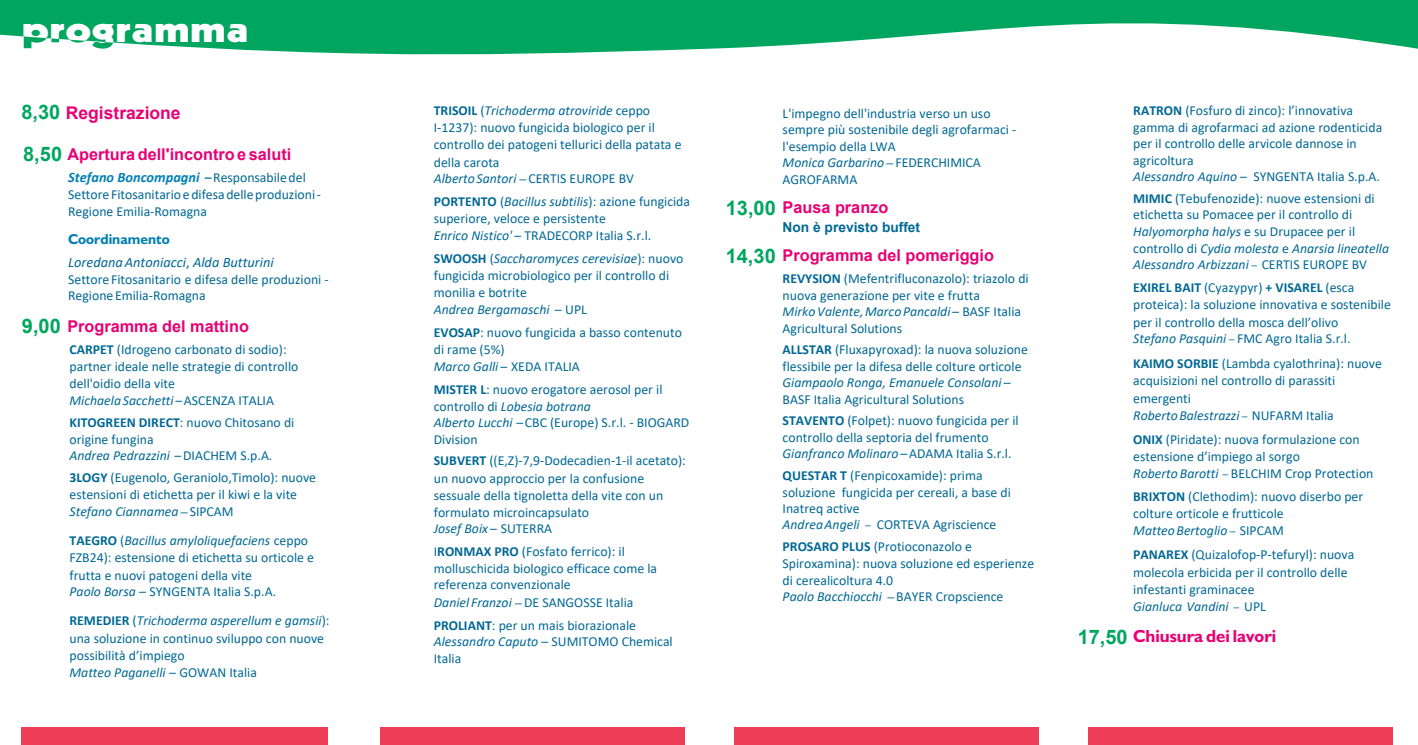
<style>
.page{position:relative;width:1418px;height:745px;background:#fff}
.page>*{position:absolute;margin:0;border:0;box-sizing:border-box;transform-origin:0 0}
.t1{font:35px "Geometric 231 BT Heavy C";color:#fff;scale:1.3 1}
.t2{font:700 20px "Arial";color:#00a65f}
.t3{font:700 20px "Arial";color:#00a65f}
.t4{font:700 17.5px "Humanist 521 BT";color:#e60275}
.t5{font:700 17.5px "Arial";color:#e60275}
.t6{font:700 16.25px "Arial";color:#e60275}
.t7{font:italic 700 14.38px "Calibri";color:#007fb4}
.t8{font:italic 14.38px "Calibri";color:#006895}
.t9{font:700 14.38px "Humanist 521 BT";color:#007fb4}
.t10{font:13.75px/16.9px "Calibri";color:#006895}
.t11{font:700 13.75px "Arial";color:#006895}
.s1{font-size:20px;color:#00a65f}
.s2{font-style:inherit}
.s3{font-style:normal;font-size:13.75px}
.s4{font-weight:400;font-style:normal;font-size:13.75px;color:#006895}
.s5{font-style:normal}
.s6{font-weight:700}
.s7{font-style:italic}
.s8{font-family:"Humanist 521 BT"}
.s9{font-family:"Minion Pro"}
</style>
<div class="page">
<svg style="left:0;top:0;width:1417px;height:55px;fill:#00a65f"></svg>
<div style="left:1088px;top:726px;width:305px;height:18px;background:#ee3d56"></div>
<svg style="left:24px;top:36px;width:89px;height:13px"></svg>
<div style="left:734px;top:726px;width:304px;height:18px;background:#ee3d56"></div>
<div style="left:380px;top:726px;width:304px;height:18px;background:#ee3d56"></div>
<div style="left:21px;top:726px;width:307px;height:18px;background:#ee3d56"></div>
<h1 class="t1" style="left:22px;top:16px;width:176px">programma</h1>
<p class="t5" style="left:21px;top:100px;width:161px"><span class="s1">8,30</span> Registrazione</p>
<h2 class="t3" style="left:23px;top:140px;width:40px">8,50</h2>
<p class="t6" style="left:67px;top:142px;width:225px"><span class="s2">A</span>pertura dell'incontro e saluti</p>
<p class="t7" style="left:68px;top:167px;width:239px">Stefano Boncompagni <span class="s3">–</span> <span class="s4">Responsabile del</span></p>
<p class="t10" style="left:68px;top:186px;width:254px;line-height:16.5px">Settore Fitosanitario e difesa delle produzioni -<br>Regione Emilia-Romagna</p>
<p class="t9" style="left:68px;top:233px;width:103px">Coordinamento</p>
<p class="t8" style="left:68px;top:252px;width:207px">Loredana Antoniacci<span class="s5">,</span> Alda Butturini</p>
<p class="t10" style="left:68px;top:270px;width:262px;line-height:16.5px">Settore Fitosanitario e difesa delle produzioni -<br>Regione Emilia-Romagna</p>
<p class="t6" style="left:67px;top:314px;width:183px"><span class="s2">P</span>rogramma del mattino</p>
<p class="t10" style="left:70px;top:341px;width:230px"><span class="s6">CARPET</span> (Idrogeno carbonato di sodio): partner ideale nelle strategie di controllo dell'oidio della vite<br><span class="s7">Michaela Sacchetti</span> – ASCENZA ITALIA</p>
<p class="t10" style="left:70px;top:413px;width:226px;line-height:16.5px"><span class="s6">KITOGREEN DIRECT</span>: nuovo Chitosano di origine fungina<br><span class="s7">Andrea Pedrazzini</span> – DIACHEM S.p.A.</p>
<p class="t10" style="left:70px;top:468px;width:248px"><span class="s6">3LOGY</span> (Eugenolo, Geraniolo,Timolo): nuove estensioni di etichetta per il kiwi e la vite<br><span class="s7">Stefano Ciannamea</span> <span class="s8">–</span> SIPCAM</p>
<p class="t10" style="left:70px;top:530px;width:246px;line-height:17.2px"><span class="s6">TAEGRO</span> (<span class="s7">Bacillus amyloliquefaciens</span> ceppo FZB24): estensione di etichetta su orticole e frutta e nuovi patogeni della vite<br><span class="s7">Paolo Borsa</span> – SYNGENTA Italia S.p.A.</p>
<p class="t10" style="left:69px;top:611px;width:261px;line-height:17.2px"><span class="s6">REMEDIER</span> (<span class="s7">Trichoderma asperellum e gamsii</span>): una soluzione in continuo sviluppo con nuove possibilità d’impiego<br><span class="s7">Matteo Paganelli</span> – GOWAN Italia</p>
<h2 class="t3" style="left:22px;top:312px;width:40px">9,00</h2>
<p class="t10" style="left:434px;top:102px;width:249px"><span class="s6">TRISOIL</span> (<span class="s7">Trichoderma atroviride</span> ceppo I-1237): nuovo fungicida biologico per il controllo dei patogeni tellurici della patata e della carota<br><span class="s7">Alberto Santori</span> <span class="s8">–</span> CERTIS EUROPE BV</p>
<p class="t10" style="left:434px;top:192px;width:258px"><span class="s6">PORTENTO</span> (<span class="s7">Bacillus subtilis</span>): azione fungicida superiore, veloce e persistente<br><span class="s7">Enrico Nistico'</span> – TRADECORP Italia S.r.l.</p>
<p class="t10" style="left:434px;top:249px;width:251px"><span class="s6">SWOOSH</span> (<span class="s7">Saccharomyces cerevisiae</span>): nuovo fungicida microbiologico per il controllo di monilia e botrite<br><span class="s7">Andrea Bergamaschi</span> – UPL</p>
<p class="t10" style="left:434px;top:323px;width:250px"><span class="s6">EVOSAP</span>: nuovo fungicida a basso contenuto di rame (5%)<br><span class="s7">Marco Galli</span> – XEDA ITALIA</p>
<p class="t10" style="left:434px;top:380px;width:257px;line-height:16.5px"><span class="s6">MISTER L</span>: nuovo erogatore aerosol per il controllo di <span class="s7">Lobesia botrana<br></span><span class="s7">Alberto Lucchi</span> – CBC (Europe) S.r.l. - BIOGARD<br>Division</p>
<p class="t10" style="left:434px;top:452px;width:254px"><span class="s6">SUBVERT</span> ((E,Z)-7,9-Dodecadien-1-il acetato): un nuovo approccio per la confusione sessuale della tignoletta della vite con un formulato microincapsulato<br><span class="s7">Josef Boix</span> – SUTERRA</p>
<p class="t10" style="left:434px;top:542px;width:225px">I<span class="s6">RONMAX PRO</span> (Fosfato ferrico): il molluschicida biologico efficace come la referenza convenzionale<br><span class="s7">Daniel Franzoi</span> <span class="s8">–</span> DE SANGOSSE Italia</p>
<p class="t10" style="left:434px;top:616px;width:240px;line-height:16.5px"><span class="s6">PROLIANT</span>: per un mais biorazionale<br><span class="s7">Alessandro Caputo</span> – SUMITOMO Chemical<br>Italia</p>
<p class="t10" style="left:782px;top:104px;width:235px;line-height:16.5px">L'impegno dell'industria verso un uso sempre più sostenibile degli agrofarmaci - l'esempio della LWA<br><span class="s7">Monica Garbarino</span> <span class="s8">–</span> FEDERCHIMICA<br>AGROFARMA</p>
<p class="t6" style="left:782px;top:195px;width:107px">Pausa pranzo</p>
<p class="t11" style="left:782px;top:218px;width:139px">Non è previsto buffet</p>
<p class="t6" style="left:782px;top:243px;width:213px">Programma del pomeriggio</p>
<p class="t10" style="left:782px;top:270px;width:247px;line-height:16.4px"><span class="s6">REVYSION</span> (Mefentrifluconazolo): triazolo di nuova generazione per vite e frutta<br><span class="s7">Mirko Valente, Marco Pancaldi</span> <span class="s7">–</span> BASF Italia Agricultural Solutions</p>
<p class="t10" style="left:782px;top:341px;width:247px;line-height:16.4px"><span class="s6">ALLSTAR</span> (Fluxapyroxad): la nuova soluzione flessibile per la difesa delle colture orticole <span class="s7">Giampaolo Ronga, Emanuele Consolani</span> – BASF Italia Agricultural Solutions</p>
<p class="t10" style="left:782px;top:412px;width:237px;line-height:16.4px"><span class="s6">STAVENTO</span> (Folpet): nuovo fungicida per il controllo della septoria del frumento<br><span class="s7">Gianfranco Molinaro</span> – ADAMA Italia S.r.l.</p>
<p class="t10" style="left:782px;top:466px;width:230px;line-height:16.5px"><span class="s6">QUESTAR T</span> (Fenpicoxamide): prima soluzione fungicida per cereali, a base di<br>Inatreq active<br><span class="s7">Andrea Angeli</span> <span class="s9">–</span> CORTEVA Agriscience</p>
<p class="t10" style="left:782px;top:537px;width:253px"><span class="s6">PROSARO PLUS</span> (Protioconazolo e Spiroxamina): nuova soluzione ed esperienze di cerealicoltura 4.0<br><span class="s7">Paolo Bacchiocchi</span> <span class="s8">–</span> BAYER Cropscience</p>
<h2 class="t2" style="left:725px;top:193px;width:52px">13,00</h2>
<h2 class="t2" style="left:725px;top:241px;width:52px">14,30</h2>
<p class="t10" style="left:1133px;top:102px;width:250px;line-height:16.4px"><span class="s6">RATRON</span> (Fosfuro di zinco): l’innovativa gamma di agrofarmaci ad azione rodenticida per il controllo delle arvicole dannose in agricoltura<br><span class="s7">Alessandro Aquino</span> – SYNGENTA Italia S.p.A.</p>
<p class="t10" style="left:1133px;top:189px;width:257px"><span class="s6">MIMIC</span> (Tebufenozide): nuove estensioni di etichetta su Pomacee per il controllo di <span class="s7">Halyomorpha halys</span> e su Drupacee per il controllo di <span class="s7">Cydia molesta</span> e <span class="s7">Anarsia lineatella </span><span class="s7">Alessandro Arbizzani</span> <span class="s9">–</span> CERTIS EUROPE BV</p>
<p class="t10" style="left:1133px;top:278px;width:259px"><span class="s6">EXIREL BAIT</span> (Cyazypyr) <span class="s6">+ VISAREL</span> (esca proteica): la soluzione innovativa e sostenibile per il controllo della mosca dell’olivo<br><span class="s7">Stefano Pasquini</span> <span class="s9">–</span> FMC Agro Italia S.r.l.</p>
<p class="t10" style="left:1133px;top:354px;width:250px;line-height:17.2px"><span class="s6">KAIMO SORBIE</span> (Lambda cyalothrina): nuove acquisizioni nel controllo di parassiti emergenti<br><span class="s7">Roberto Balestrazzi</span> <span class="s9">–</span> NUFARM Italia</p>
<p class="t10" style="left:1133px;top:430px;width:242px"><span class="s6">ONIX</span> (Piridate): nuova formulazione con estensione d’impiego al sorgo<br><span class="s7">Roberto Barotti</span> <span class="s9">–</span> BELCHIM Crop Protection</p>
<p class="t10" style="left:1133px;top:487px;width:231px"><span class="s6">BRIXTON</span> (Clethodim): nuovo diserbo per colture orticole e frutticole<br><span class="s7">Matteo Bertoglio</span> <span class="s9">–</span> SIPCAM</p>
<p class="t10" style="left:1133px;top:545px;width:223px;line-height:17.2px"><span class="s6">PANAREX</span> (Quizalofop-P-tefuryl): nuova molecola erbicida per il controllo delle infestanti graminacee<br><span class="s7">Gianluca Vandini</span> <span class="s9">–</span> UPL</p>
<p class="t4" style="left:1133px;top:628px;width:144px">Chiusura dei lavori</p>
<h2 class="t2" style="left:1077px;top:622px;width:52px">17,50</h2>
</div>
